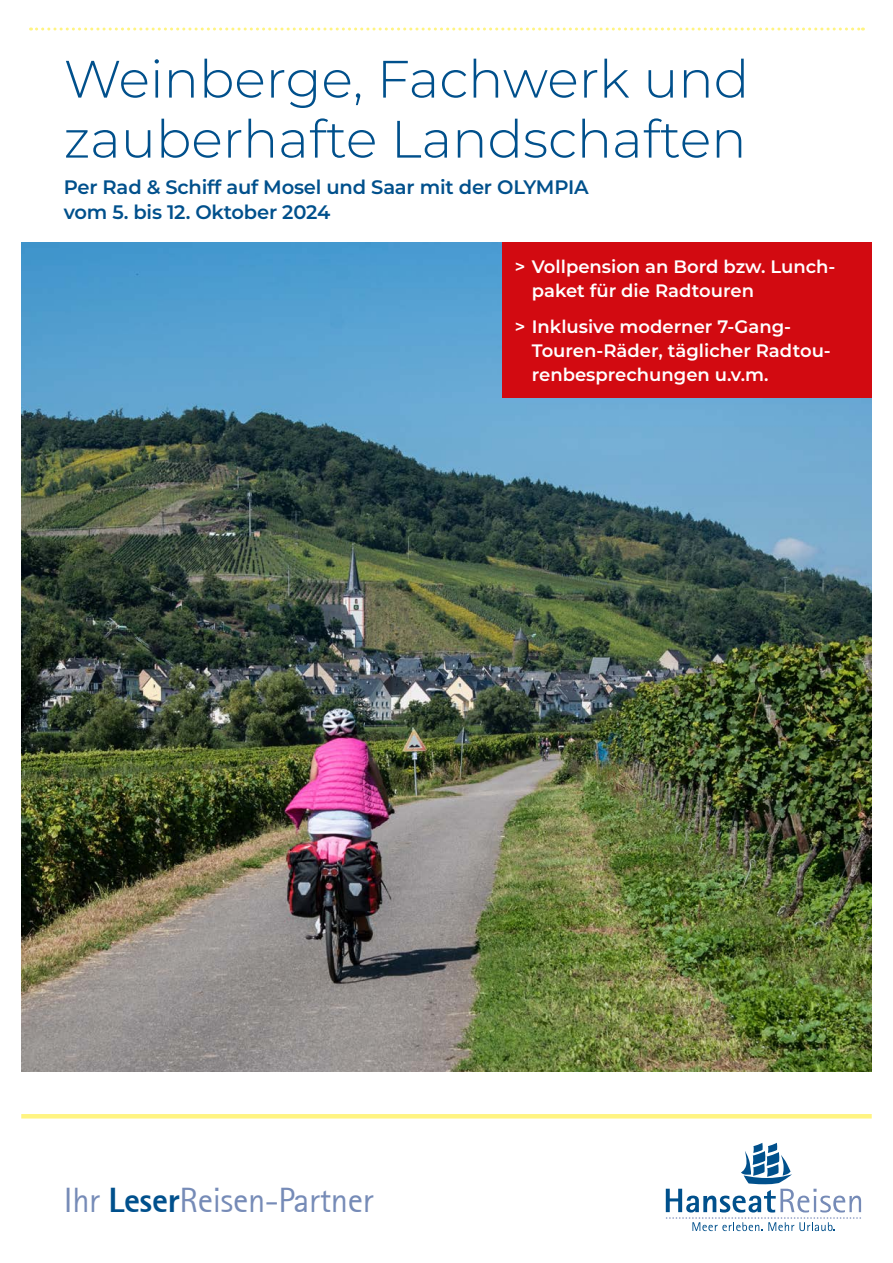
<style>
.page{position:relative;width:893px;height:1263px;background:#fff}
.page>*{position:absolute;margin:0;border:0;box-sizing:border-box;transform-origin:0 0}
.t1{font:300 52.5px/60px "Montserrat";color:#00508c}
.t2{font:34.5px "Rotis Sans Serif";letter-spacing:-.01em;color:#768bb7}
.t3{font:600 19.5px/25.5px "Montserrat";letter-spacing:-.01em;color:#00508c}
.t4{font:600 18px/24px "Montserrat";color:#fff}
.s1{font-weight:800;color:#00508c}
</style>
<div class="page">
<svg style="left:31px;top:28px;width:832px;height:3px"></svg>
<hr style="left:21px;top:1114px;width:851px;height:4px;background:#fff482">
<svg style="left:666px;top:1143px;width:195px;height:88px"></svg>
<img style="left:21px;top:242px;width:851px;height:829px">
<div style="left:502px;top:242px;width:370px;height:156px;background:#d20a11"></div>
<h1 class="t1" style="left:64px;top:47px;width:687px">Weinberge, Fachwerk und zauberhafte Landschaften</h1>
<p class="t3" style="left:64px;top:173px;width:526px">Per Rad &amp; Schiff auf Mosel und Saar mit der OLYMPIA vom 5. bis 12. Oktober 2024</p>
<p class="t4" style="left:532px;top:253px;width:305px;text-indent:-17px">&gt; Vollpension an Bord bzw. Lunch&shy;paket für die Radtouren</p>
<p class="t4" style="left:532px;top:314px;width:301px;text-indent:-17px">&gt; Inklusive moderner 7-Gang-<br>Touren-Räder, täglicher Radtou&shy;renbesprechungen u.v.m.</p>
<h2 class="t2" style="left:64px;top:1180px;width:311px">Ihr <span class="s1">Leser</span>Reisen-Partner</h2>
</div>
